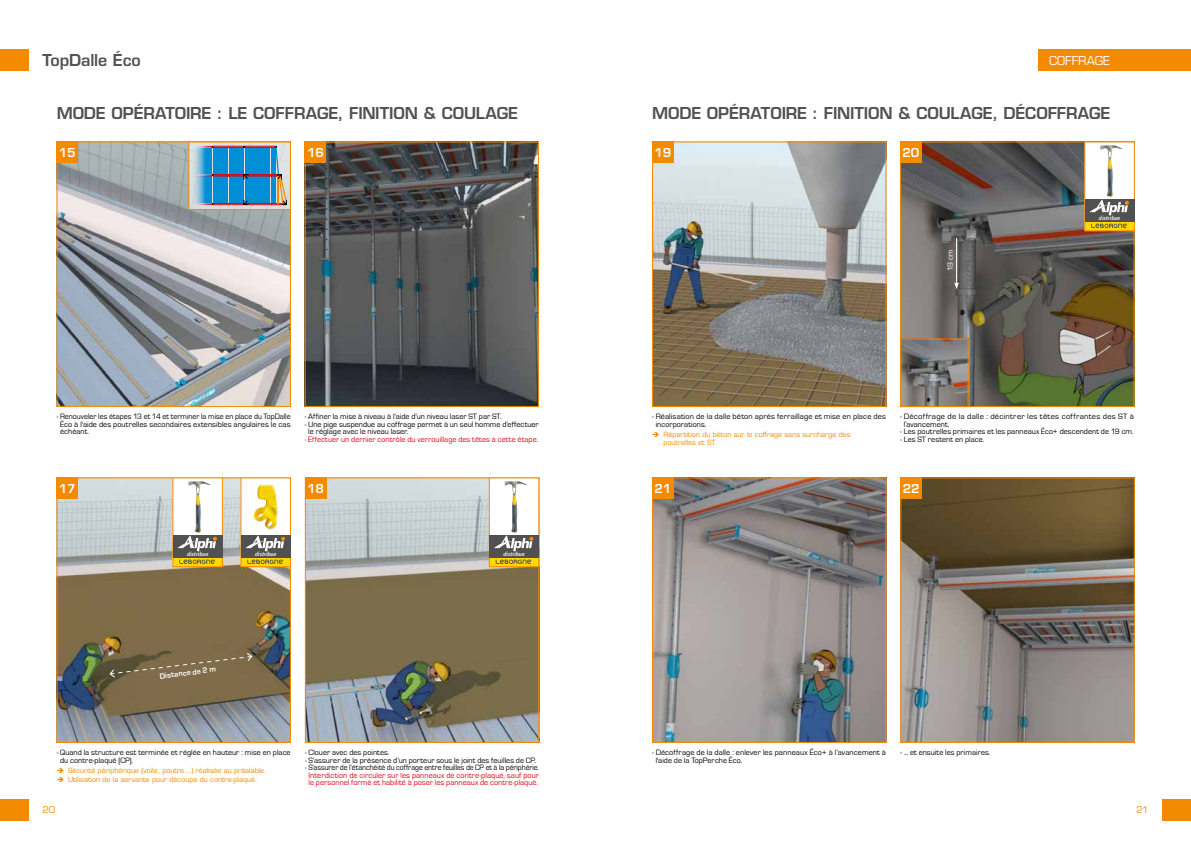
<style>
.page{position:relative;width:1191px;height:842px;background:#fff}
.page>*{position:absolute;margin:0;border:0;box-sizing:border-box;transform-origin:0 0}
.t1{font:600 16px "Eurostile LT Std";letter-spacing:-.01em;color:#525254}
.t2{font:600 12px "Eurostile LT Std";letter-spacing:-.01em;color:#fff}
.t3{font:12px "Eurostile LT Std";letter-spacing:-.005em;color:#fff}
.t4{font:9px "Eurostile LT Std";color:#f38a00}
.t5{font:8px/7.5px "Eurostile";letter-spacing:.005em;color:#000}
.t6{font:8px/7.5px "Eurostile";letter-spacing:.005em;color:#e30011}
.t7{font:8px "Eurostile";letter-spacing:.005em;color:#000;scale:.96 1}
.t8{font:8px/7.5px "Eurostile";letter-spacing:.03em;color:#000;scale:1.05 1}
.t9{font:700 8px "Eurostile";color:#fff}
.t10{font:8px "Eurostile";color:#fff}
.t11{font:7px/9.8px "Eurostile LT Std";color:#f38a00}
.t12{font:italic 500 6px "Quay Sans ITC Com";letter-spacing:.005em;color:#fff}
</style>
<div class="page">
<div style="left:1162px;top:799px;width:29px;height:22px;background:#f38a00"></div>
<div style="left:1038px;top:50px;width:153px;height:21px;background:#f38a00"></div>
<div style="left:0;top:799px;width:28px;height:22px;background:#f38a00"></div>
<div style="left:0;top:50px;width:28px;height:21px;background:#f38a00"></div>
<img style="left:59px;top:144px;width:230px;height:261px">
<div style="left:57px;top:142px;width:234px;height:265px;border:1px solid #f38a00"></div>
<img style="left:59px;top:480px;width:230px;height:261px">
<div style="left:57px;top:478px;width:234px;height:265px;border:1px solid #f38a00"></div>
<img style="left:307px;top:480px;width:230px;height:261px">
<div style="left:305px;top:478px;width:234px;height:265px;border:1px solid #f38a00"></div>
<img style="left:307px;top:144px;width:230px;height:261px">
<div style="left:305px;top:142px;width:234px;height:265px;border:1px solid #f38a00"></div>
<svg style="left:191px;top:144px;width:98px;height:64px"></svg>
<hr style="left:271px;top:148px;width:4px;height:26px;background:#008fd4">
<hr style="left:245px;top:148px;width:4px;height:26px;background:#008fd4">
<hr style="left:250px;top:148px;width:4px;height:26px;background:#008fd4">
<div style="left:255px;top:148px;width:5px;height:26px;background:#008fd4"></div>
<div style="left:260px;top:148px;width:5px;height:26px;background:#008fd4"></div>
<div style="left:265px;top:148px;width:5px;height:26px;background:#008fd4"></div>
<div style="left:213px;top:148px;width:5px;height:26px;background:#008fd4"></div>
<div style="left:218px;top:148px;width:5px;height:26px;background:#008fd4"></div>
<hr style="left:224px;top:148px;width:4px;height:26px;background:#008fd4">
<hr style="left:229px;top:148px;width:4px;height:26px;background:#008fd4">
<hr style="left:192px;top:148px;width:4px;height:26px;background:#d1dce1">
<svg style="left:197px;top:148px;width:4px;height:26px"></svg>
<svg style="left:202px;top:148px;width:5px;height:26px"></svg>
<div style="left:207px;top:148px;width:5px;height:26px;background:#008fd4"></div>
<hr style="left:234px;top:148px;width:4px;height:26px;background:#008fd4">
<div style="left:239px;top:148px;width:5px;height:26px;background:#008fd4"></div>
<div style="left:213px;top:146px;width:31px;height:2px;border:1px solid #e30011"></div>
<div style="left:245px;top:146px;width:30px;height:2px;border:1px solid #e30011"></div>
<hr style="left:271px;top:177px;width:4px;height:26px;background:#008fd4">
<hr style="left:245px;top:177px;width:4px;height:26px;background:#008fd4">
<hr style="left:250px;top:177px;width:4px;height:26px;background:#008fd4">
<div style="left:255px;top:177px;width:5px;height:26px;background:#008fd4"></div>
<div style="left:260px;top:177px;width:5px;height:26px;background:#008fd4"></div>
<div style="left:265px;top:177px;width:5px;height:26px;background:#008fd4"></div>
<div style="left:213px;top:177px;width:5px;height:26px;background:#008fd4"></div>
<div style="left:218px;top:177px;width:5px;height:26px;background:#008fd4"></div>
<hr style="left:224px;top:177px;width:4px;height:26px;background:#008fd4">
<hr style="left:229px;top:177px;width:4px;height:26px;background:#008fd4">
<svg style="left:192px;top:177px;width:4px;height:26px"></svg>
<svg style="left:197px;top:177px;width:4px;height:26px"></svg>
<svg style="left:202px;top:177px;width:5px;height:26px"></svg>
<div style="left:207px;top:177px;width:5px;height:26px;background:#008fd4"></div>
<hr style="left:234px;top:177px;width:4px;height:26px;background:#008fd4">
<div style="left:239px;top:177px;width:5px;height:26px;background:#008fd4"></div>
<div style="left:213px;top:175px;width:31px;height:1px;border:1px solid #e30011"></div>
<div style="left:213px;top:203px;width:31px;height:2px;border:1px solid #e30011"></div>
<svg style="left:194px;top:146px;width:19px;height:2px"></svg>
<svg style="left:194px;top:175px;width:19px;height:1px"></svg>
<svg style="left:194px;top:203px;width:19px;height:2px"></svg>
<div style="left:245px;top:175px;width:35px;height:1px;border:1px solid #e30011"></div>
<div style="left:245px;top:203px;width:40px;height:2px;border:1px solid #e30011"></div>
<svg style="left:244px;top:200px;width:5px;height:5px"></svg>
<svg style="left:244px;top:175px;width:5px;height:5px"></svg>
<svg style="left:275px;top:146px;width:12px;height:59px"></svg>
<div style="left:189px;top:142px;width:102px;height:68px;border:1px solid #f38a00"></div>
<div style="left:57px;top:142px;width:21px;height:21px;background:#f38a00"></div>
<div style="left:57px;top:478px;width:21px;height:21px;background:#f38a00"></div>
<div style="left:305px;top:478px;width:21px;height:21px;background:#f38a00"></div>
<div style="left:305px;top:142px;width:21px;height:21px;background:#f38a00"></div>
<svg style="left:172px;top:477px;width:51px;height:90px"></svg>
<img style="left:188px;top:481px;width:13px;height:52px">
<svg style="left:240px;top:477px;width:51px;height:90px"></svg>
<svg style="left:489px;top:477px;width:50px;height:90px"></svg>
<img style="left:504px;top:481px;width:13px;height:52px">
<img style="left:654px;top:144px;width:230px;height:261px">
<div style="left:652px;top:142px;width:234px;height:265px;border:1px solid #f38a00"></div>
<img style="left:654px;top:480px;width:230px;height:261px">
<div style="left:652px;top:478px;width:234px;height:265px;border:1px solid #f38a00"></div>
<img style="left:902px;top:480px;width:230px;height:261px">
<div style="left:900px;top:478px;width:234px;height:265px;border:1px solid #f38a00"></div>
<img style="left:902px;top:144px;width:230px;height:261px">
<div style="left:900px;top:142px;width:234px;height:265px;border:1px solid #f38a00"></div>
<div style="left:652px;top:142px;width:21px;height:21px;background:#f38a00"></div>
<div style="left:652px;top:478px;width:21px;height:21px;background:#f38a00"></div>
<div style="left:900px;top:478px;width:21px;height:21px;background:#f38a00"></div>
<div style="left:900px;top:142px;width:21px;height:21px;background:#f38a00"></div>
<svg style="left:1084px;top:141px;width:50px;height:90px"></svg>
<img style="left:1100px;top:145px;width:13px;height:52px">
<hr style="left:956px;top:238px;width:1px;height:46px;background:#fff">
<svg style="left:954px;top:282px;width:5px;height:7px"></svg>
<img style="left:902px;top:341px;width:64px;height:64px">
<div style="left:900px;top:339px;width:68px;height:68px;border:1px solid #f38a00"></div>
<svg style="left:109px;top:652px;width:144px;height:26px;background:#7b6a4b"></svg>
<h1 class="t1" style="left:43px;top:50px;width:100px">TopDalle Éco</h1>
<h1 class="t1" style="left:57px;top:104px;width:463px">MODE OPÉRATOIRE : LE COFFRAGE, FINITION &amp; COULAGE</h1>
<h2 class="t2" style="left:59px;top:145px;width:18px">15</h2>
<h2 class="t2" style="left:307px;top:145px;width:18px">16</h2>
<h2 class="t3" style="left:1049px;top:53px;width:62px">COFFRAGE</h2>
<h1 class="t1" style="left:652px;top:103px;width:460px">MODE OPÉRATOIRE : FINITION &amp; COULAGE, DÉCOFFRAGE</h1>
<h2 class="t2" style="left:654px;top:145px;width:18px">19</h2>
<h2 class="t2" style="left:902px;top:145px;width:18px">20</h2>
<p class="t12" style="left:1099px;top:214px;width:23px">distribue</p>
<p class="t10" style="left:946px;top:271px;width:23px;rotate:-90deg">19 cm</p>
<p class="t5" style="left:60px;top:413px;width:232px;text-align:justify;text-indent:-4px">- Renouveler les étapes 13 et 14 et terminer la mise en place du TopDalle Éco à l'aide des poutrelles secondaires extensibles angulaires le cas échéant.</p>
<p class="t5" style="left:305px;top:413px;width:198px">- Affiner la mise à niveau à l’aide d’un niveau laser ST par ST.</p>
<p class="t5" style="left:308px;top:420px;width:232px;text-indent:-4px">- Une pige suspendue au coffrage permet à un seul homme d’effectuer le réglage avec le niveau laser.</p>
<p class="t6" style="left:305px;top:435px;width:235px">- Effectuer un dernier contrôle du verrouillage des têtes à cette étape.</p>
<p class="t5" style="left:655px;top:413px;width:232px;text-indent:-4px">- Réalisation de la dalle béton après ferraillage et mise en place des incorporations.</p>
<p class="t11" style="left:663px;top:430px;width:188px;line-height:8.4px">Répartition du béton sur le coffrage sans surcharge des poutrelles et ST.</p>
<p class="t8" style="left:903px;top:413px;width:221px;text-indent:-4px">- Décoffrage de la dalle : décintrer les têtes coffrantes des ST à l’avancement.</p>
<p class="t5" style="left:900px;top:428px;width:235px">- Les poutrelles primaires et les panneaux Éco+ descendent de 19 cm.</p>
<p class="t5" style="left:900px;top:435px;width:85px">- Les ST restent en place.</p>
<h2 class="t2" style="left:59px;top:481px;width:18px">17</h2>
<h2 class="t2" style="left:307px;top:481px;width:18px">18</h2>
<h2 class="t2" style="left:654px;top:481px;width:18px">21</h2>
<h2 class="t2" style="left:902px;top:481px;width:18px">22</h2>
<p class="t12" style="left:187px;top:550px;width:23px">distribue</p>
<p class="t12" style="left:255px;top:550px;width:23px">distribue</p>
<p class="t12" style="left:503px;top:550px;width:23px">distribue</p>
<p class="t9" style="left:159px;top:672px;width:58px;rotate:-7deg">Distance de 2 m</p>
<p class="t5" style="left:60px;top:749px;width:232px;text-indent:-4px">- Quand la structure est terminée et réglée en hauteur : mise en place du contre-plaqué (CP).</p>
<p class="t11" style="left:68px;top:765px;width:200px">Sécurité périphérique (voile, poutre…) réalisée au préalable.<br>Utilisation de la servante pour découpe du contre-plaqué.</p>
<p class="t5" style="left:305px;top:749px;width:86px">- Clouer avec des pointes.</p>
<p class="t5" style="left:305px;top:756px;width:232px">- S’assurer de la présence d’un porteur sous le joint des feuilles de CP.</p>
<p class="t7" style="left:305px;top:763px;width:245px">- S’assurer de l’étanchéité du coffrage entre feuilles de CP et à la périphérie.</p>
<p class="t6" style="left:308px;top:771px;width:232px">Interdiction de circuler sur les panneaux de contre-plaqué, sauf pour le personnel formé et habilité à poser les panneaux de contre-plaqué.</p>
<p class="t5" style="left:655px;top:749px;width:232px;text-indent:-4px">- Décoffrage de la dalle : enlever les panneaux Éco+ à l’avancement à l'aide de la TopPerche Éco.</p>
<p class="t5" style="left:900px;top:749px;width:91px">- ... et ensuite les primaires.</p>
<p class="t4" style="left:43px;top:805px;width:14px">20</p>
<p class="t4" style="left:1136px;top:805px;width:14px">21</p>
</div>
